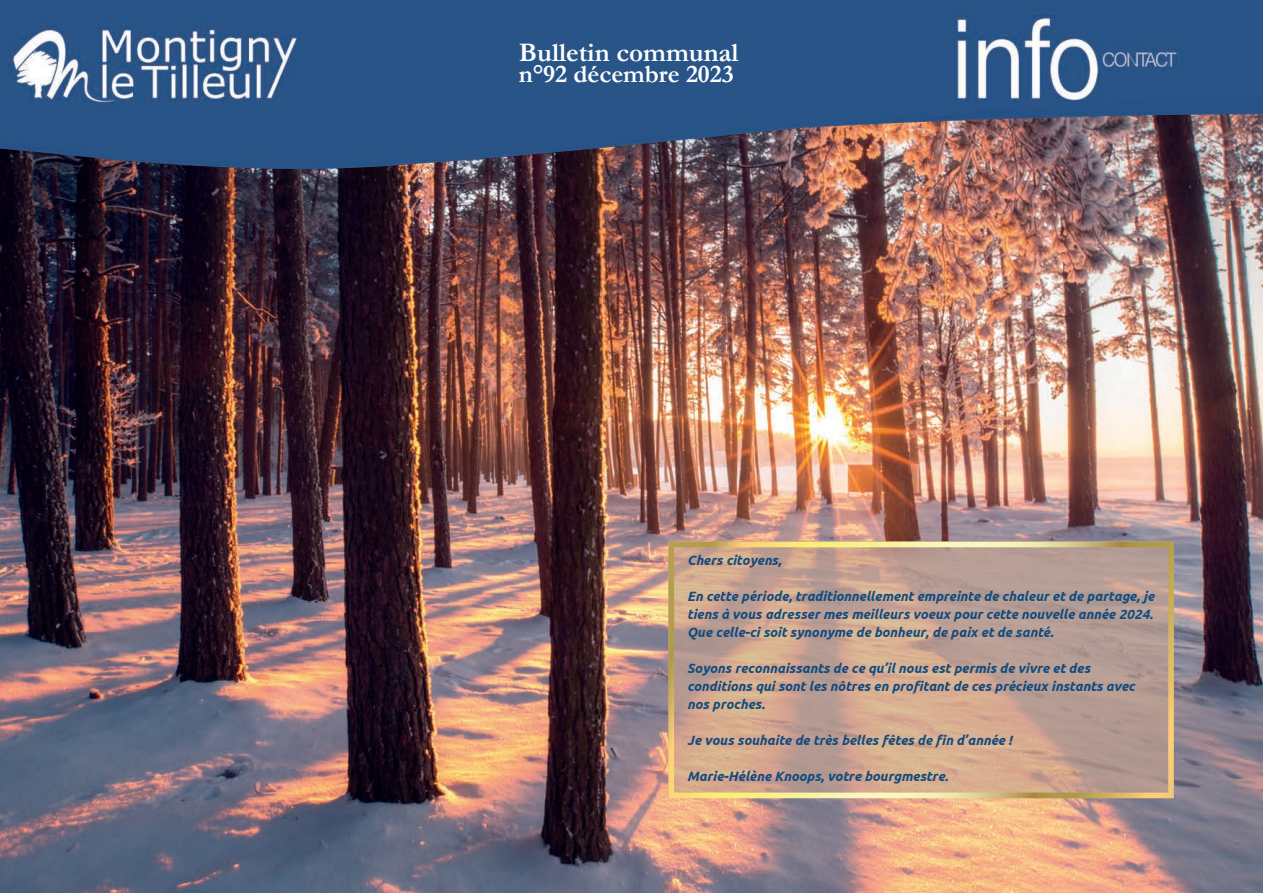
<style>
.page{position:relative;width:1263px;height:893px;background:#fff}
.page>*{position:absolute;margin:0;border:0;box-sizing:border-box;transform-origin:0 0}
.t1{font:700 27px "Garamond";color:#fff}
.t2{font:700 25.5px "Garamond";color:#fff}
.t3{font:italic 700 13.5px/18px "Ubuntu";color:#124b7d;text-align:justify}
</style>
<div class="page">
<img style="left:0;top:169px;width:1263px;height:724px">
<img style="left:0;top:0;width:1263px;height:169px">
<svg style="left:669px;top:542px;width:505px;height:256px;background:#c5a590"></svg>
<h1 class="t1" style="left:519px;top:34px;width:221px">Bulletin communal</h1>
<h2 class="t2" style="left:519px;top:57px;width:216px">n°92 décembre 2023</h2>
<p class="t3" style="left:687px;top:551px;width:96px">Chers citoyens,</p>
<p class="t3" style="left:687px;top:587px;width:469px">En cette période, traditionnellement empreinte de chaleur et de partage, je tiens à vous adresser mes meilleurs voeux pour cette nouvelle année 2024.<br>Que celle-ci soit synonyme de bonheur, de paix et de santé.</p>
<p class="t3" style="left:687px;top:659px;width:449px;text-align:left">Soyons reconnaissants de ce qu’il nous est permis de vivre et des conditions qui sont les nôtres en profitant de ces précieux instants avec nos proches.</p>
<p class="t3" style="left:687px;top:731px;width:327px">Je vous souhaite de très belles fêtes de fin d’année !</p>
<p class="t3" style="left:687px;top:767px;width:263px">Marie-Hélène Knoops, votre bourgmestre.</p>
</div>
